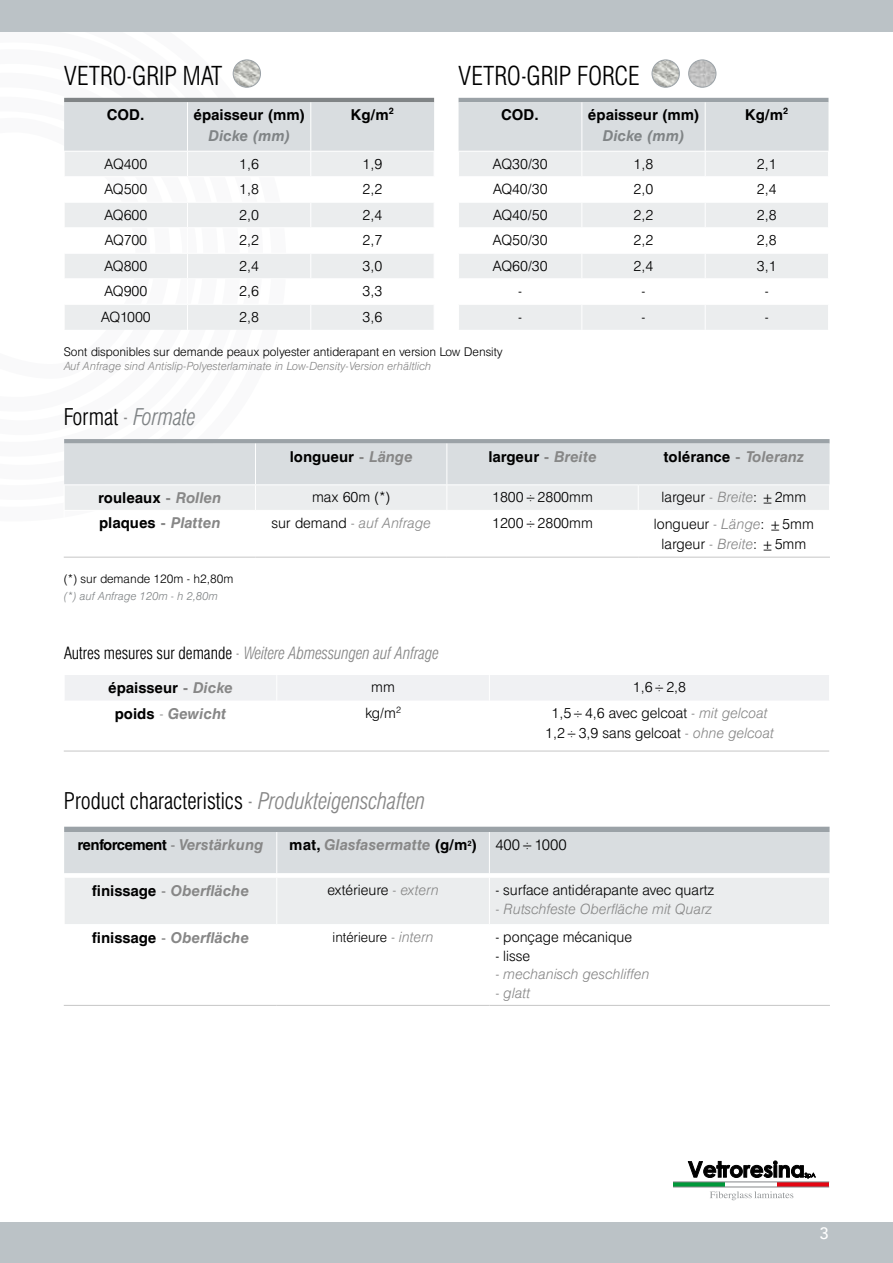
<style>
.page{position:relative;width:893px;height:1263px;background:#fff}
.page>*{position:absolute;margin:0;border:0;box-sizing:border-box;transform-origin:0 0}
.t1{font:300 condensed 25.5px "AT Triumvirate";color:#000}
.t2{font:300 condensed 22.5px "AT Triumvirate";color:#000}
.t3{font:italic 300 condensed 22.5px "AT Triumvirate";color:#808486}
.t4{font:italic 300 condensed 16.5px "AT Triumvirate";color:#878787}
.t5{font:500 16.5px "Avenir";color:#fff}
.t6{font:700 15px "AT Triumvirate";color:#000}
.t7{font:italic 700 15px "AT Triumvirate";color:#878787}
.t8{font:700 15px "AT Triumvirate";letter-spacing:-.04em;color:#000}
.t9{font:italic 700 15px "AT Triumvirate";color:#808486}
.t10{font:300 14.25px/20px "AT Triumvirate";color:#000;text-align:center}
.t11{font:italic 300 14.25px "AT Triumvirate";color:#878787}
.t12{font:300 13.5px "AT Triumvirate";color:#000}
.t13{font:300 12px "AT Triumvirate";color:#000}
.t14{font:italic 300 11.25px "AT Triumvirate";color:#878787}
.t15{font:italic 300 11.25px "AT Triumvirate";color:#808486}
.s1{font-style:normal;color:#000}
.s2{font-style:normal;color:#878787}
.s3{color:#878787}
.s4{font-style:italic;color:#878787}
.s5{font-weight:300;font-style:normal}
.s6{font-weight:400;font-style:italic;color:#878787}
.s7{font-weight:300;font-style:normal;color:#000}
.s8{font-weight:400}
.s9{font-style:italic;font-size:14.25px;color:#878787}
</style>
<div class="page">
<div style="left:673px;top:1182px;width:52px;height:5px;background:#00983a"></div>
<div style="left:777px;top:1182px;width:52px;height:5px;background:#e30613"></div>
<hr style="left:673px;top:1182px;width:156px;height:1px;background:#85888a">
<hr style="left:673px;top:1187px;width:156px;height:1px;background:#85888a">
<svg style="left:688px;top:1161px;width:128px;height:17px"></svg>
<svg style="left:710px;top:1191px;width:83px;height:9px"></svg>
<div style="left:0;top:1222px;width:893px;height:41px;background:#bbc2c6"></div>
<div style="left:0;top:0;width:893px;height:32px;background:#bbc2c6"></div>
<svg style="left:64px;top:439px;width:766px;height:71px;background:#dcdfe2"></svg>
<hr style="left:255px;top:444px;width:1px;height:40px;background:#fff">
<hr style="left:446px;top:444px;width:1px;height:40px;background:#fff">
<hr style="left:64px;top:557px;width:191px;height:1px;background:#c6c6c6">
<hr style="left:255px;top:557px;width:192px;height:1px;background:#c6c6c6">
<hr style="left:447px;top:557px;width:191px;height:1px;background:#c6c6c6">
<hr style="left:638px;top:557px;width:192px;height:1px;background:#c6c6c6">
<div style="left:65px;top:675px;width:764px;height:25px;background:#f0f1f3"></div>
<hr style="left:64px;top:751px;width:765px;height:1px;background:#c6c6c6">
<svg style="left:458px;top:98px;width:371px;height:232px"></svg>
<hr style="left:581px;top:102px;width:1px;height:49px;background:#fff">
<hr style="left:705px;top:102px;width:1px;height:49px;background:#fff">
<svg style="left:64px;top:98px;width:371px;height:232px"></svg>
<hr style="left:187px;top:102px;width:1px;height:49px;background:#fff">
<hr style="left:310px;top:102px;width:1px;height:49px;background:#fff">
<svg style="left:64px;top:827px;width:766px;height:97px;background:#e0e3e5"></svg>
<hr style="left:64px;top:878px;width:1px;height:46px;background:#fff">
<hr style="left:276px;top:878px;width:1px;height:46px;background:#fff">
<hr style="left:489px;top:878px;width:1px;height:46px;background:#fff">
<hr style="left:829px;top:878px;width:1px;height:46px;background:#fff">
<hr style="left:276px;top:832px;width:1px;height:41px;background:#fff">
<hr style="left:489px;top:832px;width:1px;height:41px;background:#fff">
<hr style="left:64px;top:1005px;width:213px;height:1px;background:#c6c6c6">
<hr style="left:277px;top:1005px;width:212px;height:1px;background:#c6c6c6">
<hr style="left:489px;top:1005px;width:341px;height:1px;background:#c6c6c6">
<img style="left:652px;top:60px;width:27px;height:27px;border-radius:14px">
<div style="left:652px;top:60px;width:28px;height:28px;border:1px solid #9ba2a7;border-radius:50%"></div>
<img style="left:689px;top:60px;width:27px;height:27px;border-radius:14px">
<div style="left:688px;top:60px;width:28px;height:28px;border:1px solid #9ba2a7;border-radius:50%"></div>
<img style="left:233px;top:60px;width:27px;height:27px;border-radius:14px">
<div style="left:233px;top:60px;width:28px;height:28px;border:1px solid #9ba2a7;border-radius:50%"></div>
<h1 class="t1" style="left:64px;top:59px;width:160px">VETRO-GRIP MAT</h1>
<p class="t6" style="left:107px;top:105px;width:40px">COD.</p>
<p class="t6" style="left:193px;top:105px;width:113px">épaisseur (mm)</p>
<p class="t9" style="left:208px;top:126px;width:83px">Dicke (mm)</p>
<p class="t6" style="left:351px;top:105px;width:45px">Kg/m<sup>2</sup></p>
<h1 class="t1" style="left:458px;top:59px;width:183px">VETRO-GRIP FORCE</h1>
<p class="t6" style="left:501px;top:105px;width:40px">COD.</p>
<p class="t6" style="left:588px;top:105px;width:113px">épaisseur (mm)</p>
<p class="t9" style="left:603px;top:126px;width:83px">Dicke (mm)</p>
<p class="t6" style="left:745px;top:105px;width:45px">Kg/m<sup>2</sup></p>
<p class="t10" style="left:104px;top:153px;width:45px">AQ400</p>
<p class="t10" style="left:239px;top:153px;width:21px">1,6</p>
<p class="t10" style="left:363px;top:153px;width:21px">1,9</p>
<p class="t10" style="left:104px;top:179px;width:45px">AQ500</p>
<p class="t10" style="left:239px;top:179px;width:21px">1,8</p>
<p class="t10" style="left:363px;top:179px;width:21px">2,2</p>
<p class="t10" style="left:104px;top:204px;width:45px">AQ600</p>
<p class="t10" style="left:239px;top:204px;width:21px">2,0</p>
<p class="t10" style="left:363px;top:204px;width:21px">2,4</p>
<p class="t10" style="left:104px;top:230px;width:44px">AQ700</p>
<p class="t10" style="left:239px;top:230px;width:21px">2,2</p>
<p class="t10" style="left:363px;top:230px;width:21px">2,7</p>
<p class="t10" style="left:104px;top:255px;width:45px">AQ800</p>
<p class="t10" style="left:239px;top:255px;width:21px">2,4</p>
<p class="t10" style="left:363px;top:255px;width:21px">3,0</p>
<p class="t10" style="left:104px;top:281px;width:45px">AQ900</p>
<p class="t10" style="left:239px;top:281px;width:21px">2,6</p>
<p class="t10" style="left:363px;top:281px;width:21px">3,3</p>
<p class="t10" style="left:101px;top:306px;width:52px">AQ1000</p>
<p class="t10" style="left:239px;top:306px;width:21px">2,8</p>
<p class="t10" style="left:363px;top:306px;width:21px">3,6</p>
<p class="t13" style="left:64px;top:344px;width:440px">Sont disponibles sur demande peaux polyester antiderapant en version Low Density</p>
<p class="t14" style="left:64px;top:358px;width:369px">Auf Anfrage sind Antislip-Polyesterlaminate in Low-Density-Version erhältlich</p>
<p class="t10" style="left:493px;top:153px;width:57px">AQ30/30</p>
<p class="t10" style="left:634px;top:153px;width:21px">1,8</p>
<p class="t10" style="left:757px;top:153px;width:21px">2,1</p>
<p class="t10" style="left:493px;top:179px;width:56px">AQ40/30</p>
<p class="t10" style="left:634px;top:179px;width:21px">2,0</p>
<p class="t10" style="left:757px;top:179px;width:21px">2,4</p>
<p class="t10" style="left:493px;top:204px;width:56px">AQ40/50</p>
<p class="t10" style="left:634px;top:204px;width:21px">2,2</p>
<p class="t10" style="left:757px;top:204px;width:21px">2,8</p>
<p class="t10" style="left:493px;top:230px;width:57px">AQ50/30</p>
<p class="t10" style="left:634px;top:230px;width:21px">2,2</p>
<p class="t10" style="left:757px;top:230px;width:21px">2,8</p>
<p class="t10" style="left:493px;top:255px;width:57px">AQ60/30</p>
<p class="t10" style="left:634px;top:255px;width:21px">2,4</p>
<p class="t10" style="left:757px;top:255px;width:21px">3,1</p>
<p class="t10" style="left:518px;top:281px;width:5px">-</p>
<p class="t10" style="left:642px;top:281px;width:5px">-</p>
<p class="t10" style="left:765px;top:281px;width:5px">-</p>
<p class="t10" style="left:518px;top:306px;width:5px">-</p>
<p class="t10" style="left:642px;top:306px;width:5px">-</p>
<p class="t10" style="left:765px;top:306px;width:5px">-</p>
<h2 class="t3" style="left:64px;top:402px;width:133px"><span class="s1">Format</span> <span class="s2">-</span> Formate</h2>
<p class="t6" style="left:290px;top:446px;width:125px">longueur <span class="s3">-</span> <span class="s4">Länge</span></p>
<p class="t6" style="left:488px;top:446px;width:110px">largeur <span class="s4">- Breite</span></p>
<p class="t6" style="left:664px;top:446px;width:142px">tolérance <span class="s4">- Toleranz</span></p>
<p class="t6" style="left:98px;top:488px;width:125px">rouleaux <span class="s4">- Rollen</span></p>
<p class="t10" style="left:312px;top:487px;width:80px">max 60m (*)</p>
<p class="t10" style="left:492px;top:487px;width:102px">1800÷2800mm</p>
<p class="t10" style="left:661px;top:487px;width:146px">largeur <span class="s3">-</span> <span class="s4">Breite</span>: ±2mm</p>
<p class="t7" style="left:99px;top:513px;width:123px"><span class="s1">plaques</span> - Platten</p>
<p class="t11" style="left:271px;top:513px;width:161px"><span class="s1">sur demand</span> - auf Anfrage</p>
<p class="t10" style="left:492px;top:512px;width:102px">1200÷2800mm</p>
<p class="t10" style="left:654px;top:513px;width:162px">longueur <span class="s3">-</span> <span class="s4">Länge</span>: ±5mm largeur <span class="s3">-</span> <span class="s4">Breite</span>: ±5mm</p>
<p class="t13" style="left:64px;top:571px;width:171px">(*) sur demande 120m - h2,80m</p>
<p class="t15" style="left:64px;top:588px;width:156px">(*) auf Anfrage 120m - h 2,80m</p>
<p class="t4" style="left:64px;top:642px;width:376px"><span class="s1">Autres mesures sur demande</span> - Weitere Abmessungen auf Anfrage</p>
<p class="t6" style="left:108px;top:678px;width:126px">épaisseur <span class="s4">- Dicke</span></p>
<p class="t10" style="left:371px;top:677px;width:25px">mm</p>
<p class="t10" style="left:633px;top:677px;width:55px">1,6÷2,8</p>
<p class="t7" style="left:115px;top:703px;width:113px"><span class="s1">poids</span> <span class="s5">-</span> Gewicht</p>
<p class="t10" style="left:365px;top:702px;width:37px">kg/m<sup>2</sup></p>
<p class="t10" style="left:545px;top:703px;width:230px">1,5÷4,6 avec gelcoat <span class="s4">- mit gelcoat<br></span>1,2÷3,9 sans gelcoat <span class="s4">- ohne gelcoat</span></p>
<h2 class="t2" style="left:64px;top:786px;width:362px">Product characteristics <span class="s3">-</span> <span class="s4">Produkteigenschaften</span></h2>
<p class="t8" style="left:78px;top:835px;width:187px">renforcement <span class="s6">-</span> <span class="s4">Verstärkung</span></p>
<p class="t7" style="left:289px;top:835px;width:279px"><span class="s1">mat,</span> Glasfasermatte <span class="s1">(g/m</span><sup>2</sup><span class="s1">)</span> <span class="s7">400÷1000</span></p>
<p class="t7" style="left:92px;top:881px;width:159px"><span class="s1">finissage</span> <span class="s8">-</span> Oberfläche</p>
<p class="t10" style="left:328px;top:880px;width:113px">extérieure <span class="s3">-</span> <span class="s4">extern</span></p>
<p class="t10" style="left:495px;top:880px;width:220px">- surface antidérapante avec quartz</p>
<p class="t11" style="left:495px;top:899px;width:218px">- Rutschfeste Oberfläche mit Quarz</p>
<p class="t7" style="left:92px;top:927px;width:159px"><span class="s1">finissage</span> <span class="s8">-</span> Oberfläche</p>
<p class="t12" style="left:333px;top:928px;width:102px">intérieure <span class="s9">- intern</span></p>
<p class="t10" style="left:495px;top:926px;width:138px">- ponçage mécanique</p>
<p class="t10" style="left:495px;top:945px;width:36px">- lisse</p>
<p class="t11" style="left:495px;top:965px;width:155px">- mechanisch geschliffen</p>
<p class="t11" style="left:495px;top:983px;width:36px">- glatt</p>
<p class="t5" style="left:820px;top:1219px;width:11px">3</p>
</div>
